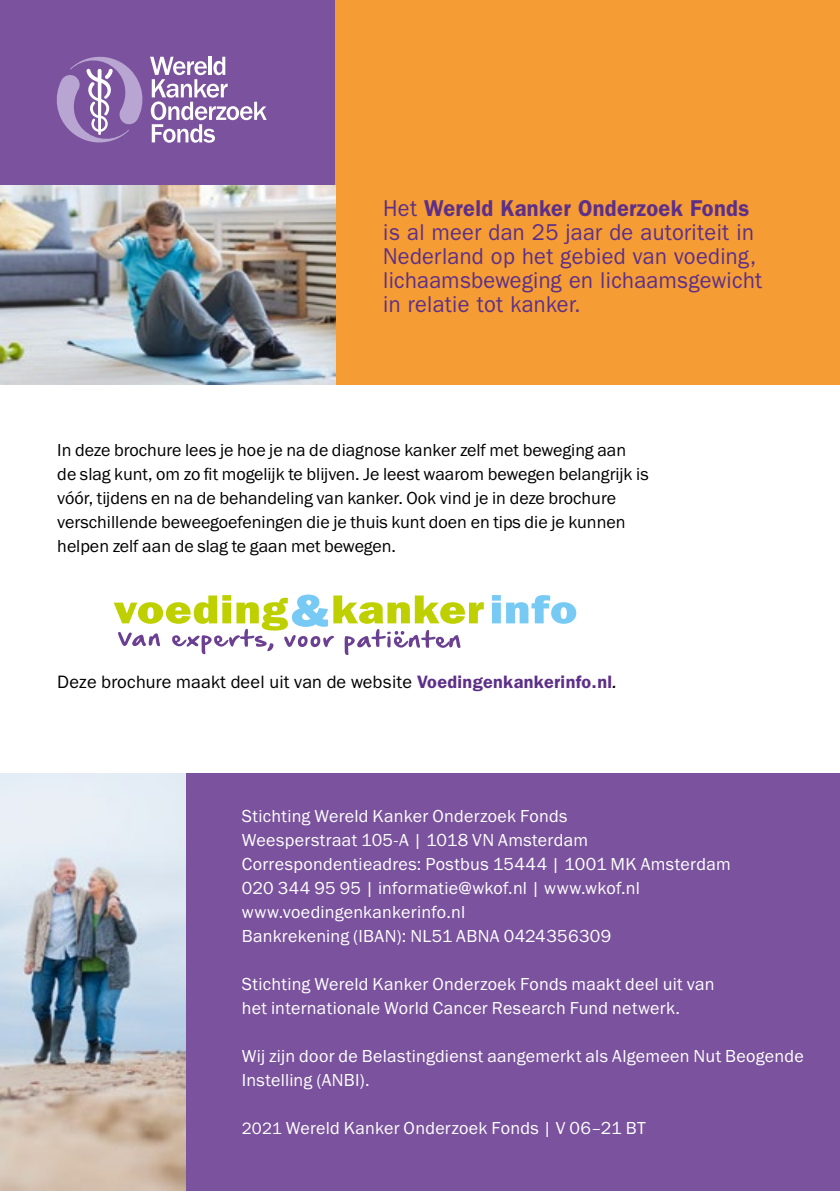
<style>
.page{position:relative;width:840px;height:1191px;background:#fff}
.page>*{position:absolute;margin:0;border:0;box-sizing:border-box;transform-origin:0 0}
.t1{font:23px/24px "ITC Franklin Gothic Std";letter-spacing:.015em;color:#5d2f88;scale:.95 1}
.t2{font:600 23px "ITC Franklin Gothic Std";letter-spacing:.015em;color:#5d2f88;scale:.95 1}
.Broodtekst{font:18px/24px "Franklin Gothic URW Boo";letter-spacing:.015em;color:#fff}
.Broodtekst-2{font:18px/24px "Franklin Gothic URW Boo";color:#000}
.Broodtekst-3{font:18px "ITC Franklin Gothic Std";letter-spacing:.01em;color:#000}
.s1{font-weight:400}
.s2{font-weight:600;color:#5d2f88}
.s3{font-family:"ITC Franklin Gothic Std Med It"}
.s4{font-size:17px}
</style>
<div class="page">
<div style="left:0;top:0;width:336px;height:186px;background:#7a529d"></div>
<div style="left:336px;top:0;width:503px;height:384px;background:#f59c34"></div>
<img style="left:0;top:186px;width:336px;height:198px">
<div style="left:185px;top:773px;width:654px;height:418px;background:#7a529d"></div>
<img style="left:0;top:773px;width:185px;height:418px">
<svg style="left:492px;top:595px;width:8px;height:28px"></svg>
<svg style="left:506px;top:595px;width:70px;height:29px"></svg>
<svg style="left:114px;top:594px;width:369px;height:61px"></svg>
<svg style="left:56px;top:56px;width:210px;height:87px"></svg>
<p class="t2" style="left:383px;top:195px;width:387px"><span class="s1">Het</span> Wereld Kanker Onderzoek Fonds</p>
<p class="t1" style="left:383px;top:220px;width:400px">is al meer dan 25 jaar de autoriteit in Nederland op het gebied van voeding, lichaamsbeweging en lichaamsgewicht in relatie tot kanker.</p>
<p class="Broodtekst-2" style="left:57px;top:438px;width:592px">In deze brochure lees je hoe je na de diagnose kanker zelf met beweging aan de slag kunt, om zo fit mogelijk te blijven. Je leest waarom bewegen belangrijk is vóór, tijdens en na de behandeling van kanker. Ook vind je in deze brochure verschillende beweegoefeningen die je thuis kunt doen en tips die je kunnen helpen zelf aan de slag te gaan met bewegen.</p>
<p class="Broodtekst-3" style="left:57px;top:672px;width:560px">Deze brochure maakt deel uit van de website <span class="s2">Voedingenkankerinfo.nl</span><span class="s3">.</span></p>
<p class="Broodtekst" style="left:242px;top:804px;width:327px">Stichting Wereld Kanker Onderzoek Fonds</p>
<p class="Broodtekst" style="left:242px;top:828px;width:347px">Weesperstraat 105-A | 1018 VN Amsterdam</p>
<p class="Broodtekst" style="left:242px;top:852px;width:490px">Correspondentieadres: Postbus 15444 | 1001 MK Amsterdam</p>
<p class="Broodtekst" style="left:242px;top:876px;width:399px">020 344 95 95 | informatie@wkof.nl | www.wkof.nl</p>
<p class="Broodtekst" style="left:242px;top:900px;width:225px">www.voedingenkankerinfo.nl</p>
<p class="Broodtekst" style="left:242px;top:924px;width:371px">Bankrekening (IBAN): NL51 ABNA 0424356309</p>
<p class="Broodtekst" style="left:242px;top:972px;width:474px">Stichting Wereld Kanker Onderzoek Fonds maakt deel uit van het internationale World Cancer Research Fund netwerk.</p>
<p class="Broodtekst" style="left:242px;top:1044px;width:563px">Wij zijn door de Belastingdienst aangemerkt als Algemeen Nut Beogende<br>Instelling (ANBI).</p>
<p class="Broodtekst" style="left:242px;top:1116px;width:405px"><span class="s4">2021</span> Wereld Kanker Onderzoek Fonds | V 06–21 BT</p>
</div>
